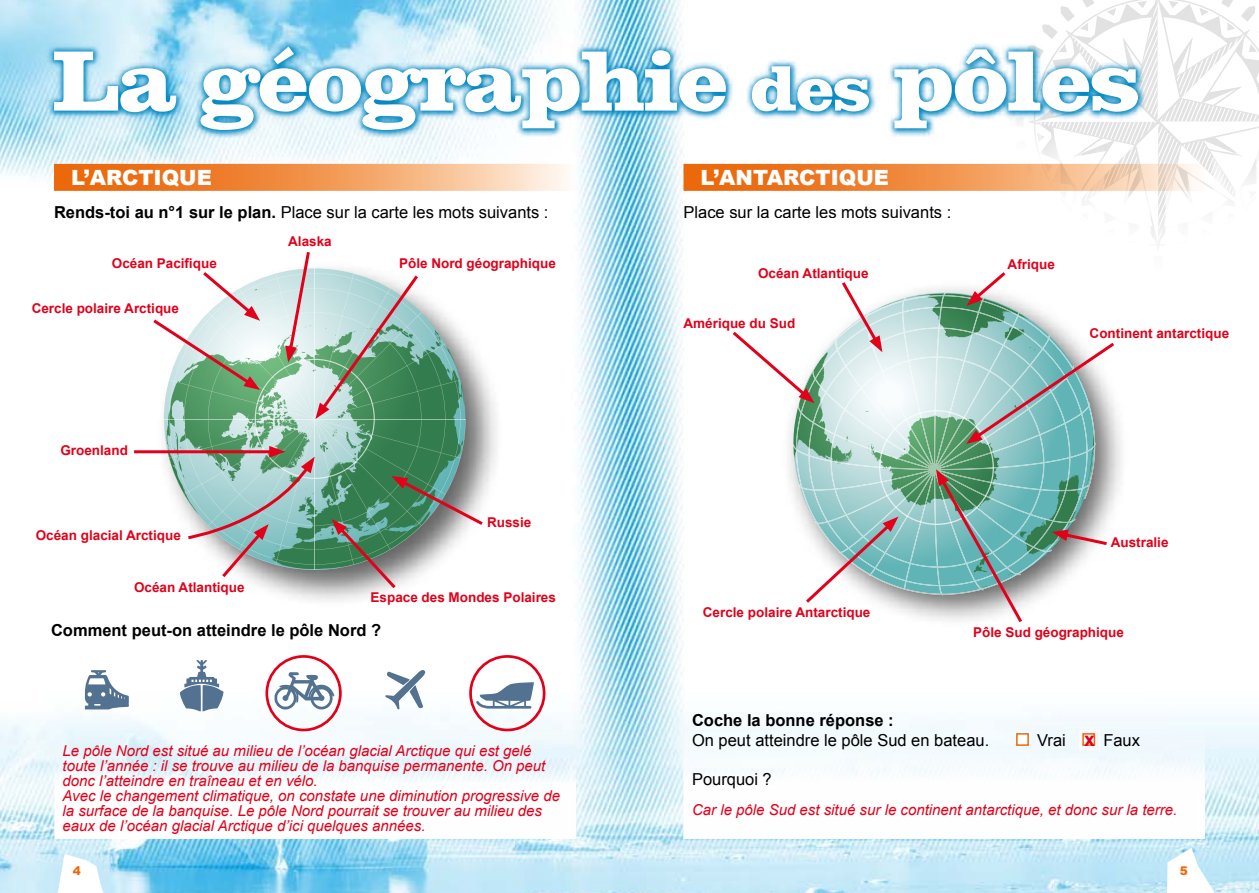
<style>
.page{position:relative;width:1259px;height:893px;background:#fff}
.page>*{position:absolute;margin:0;border:0;box-sizing:border-box;transform-origin:0 0}
.t1{font:81.9px "Clarendon";color:#fff}
.t2{font:900 21px "Arial";color:#fff}
.t3{font:700 19.5px "Arial";color:#e2001a}
.t4{font:16.5px "Arial";color:#000}
.t5{font:700 16.5px "Arial";color:#000}
.t6{font:italic 15px/15px "Arial";color:#e2001a}
.t7{font:700 13.5px "Arial";color:#e2001a}
.t8{font:900 12px "Arial";color:#eb690b}
.s1{font-size:61.5px}
.s2{font-weight:700}
</style>
<div class="page">
<img style="left:0;top:0;width:1259px;height:893px">
<div style="left:156px;top:260px;width:348px;height:348px;background:#000;opacity:.6"></div>
<svg style="left:54px;top:854px;width:56px;height:39px"></svg>
<svg style="left:1164px;top:848px;width:51px;height:45px"></svg>
<svg style="left:46px;top:38px;width:683px;height:100px;background:#7ec3e1"></svg>
<svg style="left:54px;top:164px;width:521px;height:27px;background:#f29f60"></svg>
<div style="left:54px;top:754px;width:521px;height:85px;background:linear-gradient(to bottom,#eaf6fc,#fff)"></div>
<div style="left:683px;top:164px;width:522px;height:27px;background:#eb690b"></div>
<div style="left:683px;top:705px;width:522px;height:134px;background:#fff"></div>
<div style="left:1016px;top:733px;width:13px;height:13px;background:#fff;border:2px solid #eb690b"></div>
<div style="left:1082px;top:733px;width:13px;height:13px;background:#fff;border:2px solid #eb690b"></div>
<hr style="left:134px;top:450px;width:141px;height:3px;background:#e2001a">
<svg style="left:150px;top:249px;width:336px;height:342px"></svg>
<div style="left:469px;top:655px;width:76px;height:76px;border:3px solid #e2001a;border-radius:50%"></div>
<div style="left:265px;top:655px;width:77px;height:76px;border:3px solid #e2001a;border-radius:50%"></div>
<svg style="left:729px;top:0;width:530px;height:626px"></svg>
<div style="left:1079px;top:730px;width:21px;height:20px;border:2px solid #fff"></div>
<svg style="left:85px;top:670px;width:44px;height:39px"></svg>
<svg style="left:180px;top:660px;width:43px;height:51px"></svg>
<svg style="left:274px;top:672px;width:60px;height:37px"></svg>
<svg style="left:385px;top:669px;width:41px;height:41px"></svg>
<svg style="left:476px;top:682px;width:58px;height:27px"></svg>
<h1 class="t1" style="left:54px;top:30px;width:1087px">La géographie <span class="s1">des</span> pôles</h1>
<h2 class="t2" style="left:71px;top:162px;width:142px">L’ARCTIQUE</h2>
<p class="t4" style="left:54px;top:201px;width:496px"><span class="s2">Rends-toi au n°1 sur le plan.</span> Place sur la carte les mots suivants :</p>
<h2 class="t2" style="left:700px;top:162px;width:190px">L’ANTARCTIQUE</h2>
<p class="t4" style="left:683px;top:201px;width:269px">Place sur la carte les mots suivants :</p>
<p class="t7" style="left:112px;top:255px;width:107px">Océan Pacifique</p>
<p class="t7" style="left:32px;top:300px;width:149px">Cercle polaire Arctique</p>
<p class="t7" style="left:288px;top:232px;width:45px">Alaska</p>
<p class="t7" style="left:399px;top:255px;width:158px">Pôle Nord géographique</p>
<p class="t7" style="left:60px;top:441px;width:69px">Groenland</p>
<p class="t7" style="left:36px;top:526px;width:147px">Océan glacial Arctique</p>
<p class="t7" style="left:134px;top:578px;width:112px">Océan Atlantique</p>
<p class="t7" style="left:487px;top:514px;width:46px">Russie</p>
<p class="t7" style="left:370px;top:588px;width:187px">Espace des Mondes Polaires</p>
<p class="t5" style="left:51px;top:619px;width:332px">Comment peut-on atteindre le pôle Nord ?</p>
<p class="t6" style="left:63px;top:744px;width:499px">Le pôle Nord est situé au milieu de l’océan glacial Arctique qui est gelé toute l’année : il se trouve au milieu de la banquise permanente. On peut donc l’atteindre en traîneau et en vélo.<br>Avec le changement climatique, on constate une diminution progressive de la surface de la banquise. Le pôle Nord pourrait se trouver au milieu des eaux de l’océan glacial Arctique d’ici quelques années.</p>
<p class="t7" style="left:758px;top:264px;width:112px">Océan Atlantique</p>
<p class="t7" style="left:683px;top:314px;width:113px">Amérique du Sud</p>
<p class="t7" style="left:703px;top:603px;width:169px">Cercle polaire Antarctique</p>
<p class="t7" style="left:1007px;top:256px;width:49px">Afrique</p>
<p class="t7" style="left:1089px;top:324px;width:141px">Continent antarctique</p>
<p class="t7" style="left:1110px;top:533px;width:59px">Australie</p>
<p class="t7" style="left:973px;top:623px;width:152px">Pôle Sud géographique</p>
<p class="t5" style="left:692px;top:709px;width:203px">Coche la bonne réponse :</p>
<p class="t4" style="left:692px;top:729px;width:299px">On peut atteindre le pôle Sud en bateau.</p>
<p class="t4" style="left:1037px;top:729px;width:30px">Vrai</p>
<p class="t4" style="left:1103px;top:729px;width:38px">Faux</p>
<p class="t4" style="left:692px;top:769px;width:81px">Pourquoi ?</p>
<p class="t6" style="left:692px;top:803px;width:487px">Car le pôle Sud est situé sur le continent antarctique, et donc sur la terre.</p>
<h3 class="t3" style="left:1084px;top:726px;width:12px">x</h3>
<p class="t8" style="left:73px;top:862px;width:10px">4</p>
<p class="t8" style="left:1179px;top:862px;width:10px">5</p>
</div>
